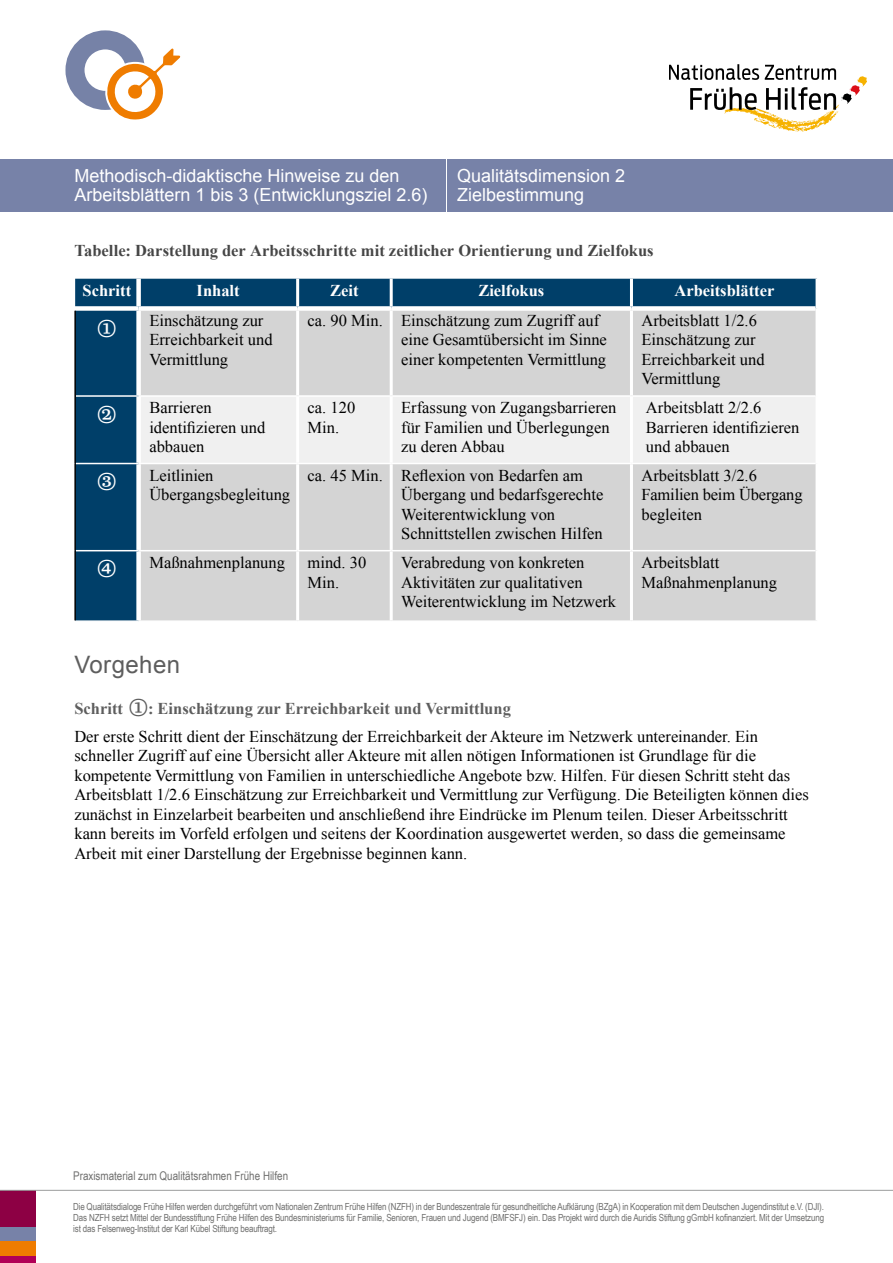
<style>
.page{position:relative;width:893px;height:1263px;background:#fff}
.page>*{position:absolute;margin:0;border:0;box-sizing:border-box;transform-origin:0 0}
.t1{font:28.2px "Abril Text Lt";color:#fff}
.t2{font:24px "Arial";letter-spacing:.02em;color:#5e5e5e}
.t3{font:18px/19.5px "Arial";color:#fff}
.Tabelle_Fliess{font:16.5px/19.5px "Times New Roman";color:#000}
.p_Fließtext{font:16.5px/19.5px "Times New Roman";color:#000}
.t4{font:700 16.5px "Times New Roman";color:#464646}
.t5{font:700 16.5px "Times New Roman";color:#5e5e5e}
.t6{font:700 16.5px "Times New Roman";color:#fff}
.t7{font:12px "Arial Narrow";color:#6f6f6e}
.t8{font:9.75px/11.2px "Arial Narrow";letter-spacing:-.015em;color:#6f6f6e;text-align:justify}
.s1{font-family:"Abril Text Lt";font-weight:400;font-size:28.2px}
</style>
<div class="page">
<div style="left:0;top:1255px;width:35px;height:8px;background:#b10057"></div>
<div style="left:0;top:1191px;width:35px;height:36px;background:#8d0044"></div>
<div style="left:0;top:1227px;width:35px;height:14px;background:#7782a8"></div>
<div style="left:0;top:1241px;width:35px;height:14px;background:#ef7c00"></div>
<hr style="left:0;top:1190px;width:893px;height:1px;background:#9c9d9d">
<svg style="left:669px;top:64px;width:198px;height:68px"></svg>
<div style="left:65px;top:30px;width:80px;height:80px;border:19px solid #7682a7;border-radius:50%"></div>
<svg style="left:104px;top:45px;width:77px;height:75px"></svg>
<div style="left:0;top:159px;width:893px;height:53px;background:#7782a8"></div>
<hr style="left:446px;top:147px;width:1px;height:74px;background:#fff">
<div style="left:75px;top:279px;width:741px;height:341px;background:#003f69"></div>
<div style="left:141px;top:311px;width:675px;height:309px;background:#d4d4d4"></div>
<div style="left:141px;top:397px;width:675px;height:66px;background:#f0f0f0"></div>
<hr style="left:296px;top:279px;width:3px;height:27px;background:#fff">
<hr style="left:390px;top:279px;width:3px;height:27px;background:#fff">
<hr style="left:630px;top:279px;width:3px;height:27px;background:#fff">
<div style="left:74px;top:306px;width:65px;height:5px;background:#fff"></div>
<div style="left:136px;top:311px;width:5px;height:84px;background:#fff"></div>
<div style="left:139px;top:306px;width:159px;height:5px;background:#fff"></div>
<div style="left:298px;top:306px;width:93px;height:5px;background:#fff"></div>
<div style="left:391px;top:306px;width:240px;height:5px;background:#fff"></div>
<div style="left:631px;top:306px;width:185px;height:5px;background:#fff"></div>
<hr style="left:296px;top:311px;width:3px;height:84px;background:#fff">
<hr style="left:390px;top:311px;width:3px;height:84px;background:#fff">
<hr style="left:630px;top:311px;width:3px;height:84px;background:#fff">
<div style="left:136px;top:397px;width:5px;height:66px;background:#fff"></div>
<hr style="left:139px;top:395px;width:159px;height:2px;background:#fff">
<hr style="left:298px;top:395px;width:93px;height:2px;background:#fff">
<hr style="left:391px;top:395px;width:240px;height:2px;background:#fff">
<hr style="left:631px;top:395px;width:185px;height:2px;background:#fff">
<hr style="left:296px;top:397px;width:3px;height:66px;background:#fff">
<hr style="left:390px;top:397px;width:3px;height:66px;background:#fff">
<hr style="left:630px;top:397px;width:3px;height:66px;background:#fff">
<div style="left:136px;top:464px;width:5px;height:86px;background:#fff"></div>
<hr style="left:139px;top:463px;width:159px;height:1px;background:#fff">
<hr style="left:298px;top:463px;width:93px;height:1px;background:#fff">
<hr style="left:391px;top:463px;width:240px;height:1px;background:#fff">
<hr style="left:631px;top:463px;width:185px;height:1px;background:#fff">
<hr style="left:296px;top:464px;width:3px;height:86px;background:#fff">
<hr style="left:390px;top:464px;width:3px;height:86px;background:#fff">
<hr style="left:630px;top:464px;width:3px;height:86px;background:#fff">
<div style="left:136px;top:551px;width:5px;height:69px;background:#fff"></div>
<hr style="left:139px;top:550px;width:159px;height:1px;background:#fff">
<hr style="left:298px;top:550px;width:93px;height:1px;background:#fff">
<hr style="left:391px;top:550px;width:240px;height:1px;background:#fff">
<hr style="left:631px;top:550px;width:185px;height:1px;background:#fff">
<hr style="left:296px;top:551px;width:3px;height:69px;background:#fff">
<hr style="left:390px;top:551px;width:3px;height:69px;background:#fff">
<hr style="left:630px;top:551px;width:3px;height:69px;background:#fff">
<hr style="left:76px;top:463px;width:63px;height:1px;background:#fff">
<hr style="left:76px;top:395px;width:63px;height:2px;background:#fff">
<hr style="left:76px;top:550px;width:63px;height:1px;background:#fff">
<div style="left:136px;top:279px;width:5px;height:27px;background:#fff"></div>
<hr style="left:74px;top:311px;width:2px;height:85px;background:#000">
<hr style="left:74px;top:396px;width:2px;height:67px;background:#000">
<hr style="left:74px;top:463px;width:2px;height:88px;background:#000">
<hr style="left:74px;top:551px;width:2px;height:69px;background:#000">
<p class="t3" style="left:457px;top:166px;width:170px">Qualitätsdimension 2<br>Zielbestimmung</p>
<p class="t3" style="left:74px;top:166px;width:355px">Methodisch-didaktische Hinweise zu den<br>Arbeitsblättern 1 bis 3 (Entwicklungsziel 2.6)</p>
<p class="t4" style="left:74px;top:239px;width:581px">Tabelle: Darstellung der Arbeitsschritte mit zeitlicher Orientierung und Zielfokus</p>
<p class="t6" style="left:83px;top:279px;width:50px">Schritt</p>
<p class="t6" style="left:197px;top:279px;width:45px">Inhalt</p>
<p class="t6" style="left:330px;top:279px;width:30px">Zeit</p>
<p class="t6" style="left:478px;top:279px;width:68px">Zielfokus</p>
<p class="t6" style="left:674px;top:279px;width:101px">Arbeitsblätter</p>
<p class="t1" style="left:96px;top:306px;width:24px">1</p>
<p class="Tabelle_Fliess" style="left:149px;top:310px;width:125px">Einschätzung zur<br>Erreichbarkeit und<br>Vermittlung</p>
<p class="Tabelle_Fliess" style="left:308px;top:310px;width:77px">ca. 90 Min.</p>
<p class="Tabelle_Fliess" style="left:401px;top:310px;width:207px">Einschätzung zum Zugriff auf eine Gesamtübersicht im Sinne einer kompetenten Vermittlung</p>
<p class="Tabelle_Fliess" style="left:641px;top:310px;width:125px">Arbeitsblatt 1/2.6<br>Einschätzung zur<br>Erreichbarkeit und<br>Vermittlung</p>
<p class="t1" style="left:96px;top:392px;width:24px">2</p>
<p class="Tabelle_Fliess" style="left:149px;top:398px;width:117px">Barrieren identifizieren und abbauen</p>
<p class="Tabelle_Fliess" style="left:308px;top:398px;width:49px">ca. 120<br>Min.</p>
<p class="Tabelle_Fliess" style="left:401px;top:398px;width:217px">Erfassung von Zugangsbarrieren für Familien und Überlegungen zu deren Abbau</p>
<p class="Tabelle_Fliess" style="left:646px;top:398px;width:155px">Arbeitsblatt 2/2.6<br>Barrieren identifizieren und abbauen</p>
<p class="t1" style="left:96px;top:460px;width:24px">3</p>
<p class="Tabelle_Fliess" style="left:149px;top:465px;width:142px">Leitlinien<br>Übergangsbegleitung</p>
<p class="Tabelle_Fliess" style="left:308px;top:465px;width:77px">ca. 45 Min.</p>
<p class="Tabelle_Fliess" style="left:401px;top:465px;width:204px">Reflexion von Bedarfen am<br>Übergang und bedarfsgerechte<br>Weiterentwicklung von<br>Schnittstellen zwischen Hilfen</p>
<p class="Tabelle_Fliess" style="left:641px;top:465px;width:163px">Arbeitsblatt 3/2.6<br>Familien beim Übergang begleiten</p>
<p class="t1" style="left:96px;top:547px;width:24px">4</p>
<p class="Tabelle_Fliess" style="left:149px;top:553px;width:137px">Maßnahmenplanung</p>
<p class="Tabelle_Fliess" style="left:308px;top:553px;width:60px">mind. 30<br>Min.</p>
<p class="Tabelle_Fliess" style="left:401px;top:553px;width:216px">Verabredung von konkreten<br>Aktivitäten zur qualitativen<br>Weiterentwicklung im Netzwerk</p>
<p class="Tabelle_Fliess" style="left:641px;top:553px;width:137px">Arbeitsblatt<br>Maßnahmenplanung</p>
<h2 class="t2" style="left:74px;top:649px;width:107px">Vorgehen</h2>
<h3 class="t5" style="left:74px;top:697px;width:438px">Schritt <span class="s1">1</span>: Einschätzung zur Erreichbarkeit und Vermittlung</h3>
<p class="p_Fließtext" style="left:74px;top:726px;width:736px">Der erste Schritt dient der Einschätzung der Erreichbarkeit der Akteure im Netzwerk untereinander. Ein schneller Zugriff auf eine Übersicht aller Akteure mit allen nötigen Informationen ist Grundlage für die kompetente Vermittlung von Familien in unterschiedliche Angebote bzw. Hilfen. Für diesen Schritt steht das Arbeitsblatt 1/2.6 Einschätzung zur Erreichbarkeit und Vermittlung zur Verfügung. Die Beteiligten können dies zunächst in Einzelarbeit bearbeiten und anschließend ihre Eindrücke im Plenum teilen. Dieser Arbeitsschritt kann bereits im Vorfeld erfolgen und seitens der Koordination ausgewertet werden, so dass die gemeinsame Arbeit mit einer Darstellung der Ergebnisse beginnen kann.</p>
<p class="t7" style="left:73px;top:1166px;width:216px">Praxismaterial zum Qualitätsrahmen Frühe Hilfen</p>
<p class="t8" style="left:73px;top:1200px;width:752px">Die Qualitätsdialoge Frühe Hilfen werden durchgeführt vom Nationalen Zentrum Frühe Hilfen (NZFH) in der Bundeszentrale für gesundheitliche Aufklärung (BZgA) in Kooperation mit dem Deutschen Jugendinstitut e.V. (DJI).<br>Das NZFH setzt Mittel der Bundesstiftung Frühe Hilfen des Bundesministeriums für Familie, Senioren, Frauen und Jugend (BMFSFJ) ein. Das Projekt wird durch die Auridis Stiftung gGmbH kofinanziert. Mit der Umsetzung ist das Felsenweg-Institut der Karl Kübel Stiftung beauftragt.</p>
</div>
